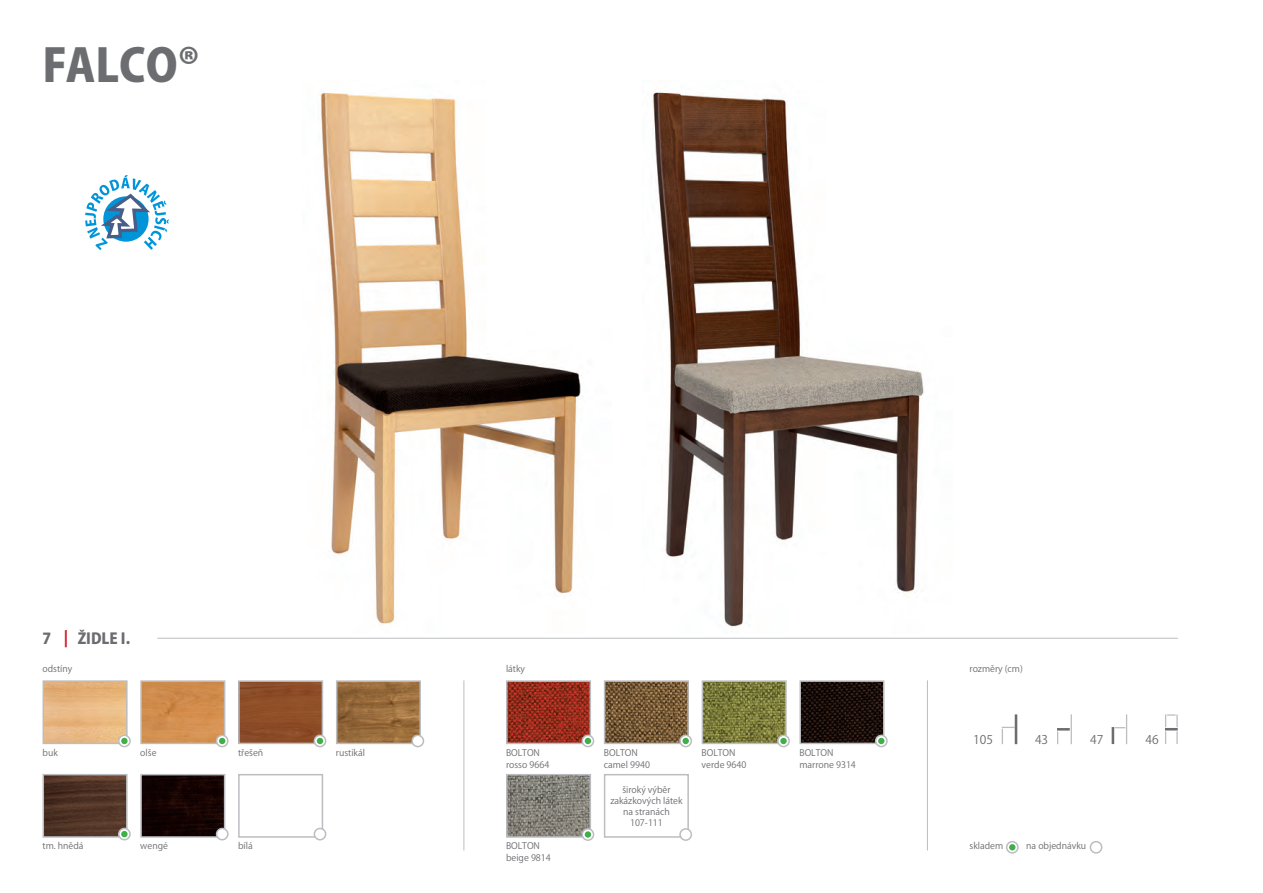
<style>
.page{position:relative;width:1263px;height:893px;background:#fff}
.page>*{position:absolute;margin:0;border:0;box-sizing:border-box;transform-origin:0 0}
.t1{font:800 45px "Koz Go Pr 6 N";color:#6c6d70}
.t2{font:800 15px "Koz Go Pr 6 N";color:#6c6d70}
.t3{font:12px "Koz Go Pr 6 N";color:#6c6d70}
.t4{font:9px/10.8px "Koz Go Pr 6 N";color:#6c6d70;text-align:center}
.s1{color:#d1232a}
</style>
<div class="page">
<hr style="left:157px;top:638px;width:1021px;height:1px;background:#bcbdc0">
<img style="left:319px;top:92px;width:262px;height:532px">
<img style="left:652px;top:92px;width:272px;height:535px">
<img style="left:509px;top:777px;width:79px;height:58px">
<div style="left:506px;top:774px;width:85px;height:64px;border:2px solid #bcbdc0"></div>
<img style="left:509px;top:683px;width:79px;height:58px">
<div style="left:506px;top:680px;width:85px;height:64px;border:2px solid #bcbdc0"></div>
<div style="left:581px;top:735px;width:13px;height:12px;border:2px solid #bcbdc0;border-radius:50%"></div>
<img style="left:607px;top:683px;width:79px;height:58px">
<div style="left:604px;top:680px;width:85px;height:64px;border:2px solid #bcbdc0"></div>
<div style="left:679px;top:735px;width:13px;height:12px;border:2px solid #bcbdc0;border-radius:50%"></div>
<img style="left:705px;top:683px;width:79px;height:58px">
<div style="left:702px;top:680px;width:85px;height:64px;border:2px solid #bcbdc0"></div>
<div style="left:777px;top:735px;width:13px;height:12px;border:2px solid #bcbdc0;border-radius:50%"></div>
<svg style="left:582px;top:829px;width:11px;height:11px"></svg>
<div style="left:581px;top:828px;width:13px;height:13px;border:2px solid #bcbdc0;border-radius:50%"></div>
<div style="left:604px;top:774px;width:85px;height:64px;border:2px solid #bcbdc0"></div>
<div style="left:680px;top:829px;width:11px;height:11px;background:#fff;border-radius:50%"></div>
<div style="left:679px;top:828px;width:13px;height:13px;border:2px solid #bcbdc0;border-radius:50%"></div>
<svg style="left:585px;top:738px;width:6px;height:6px"></svg>
<div style="left:682px;top:738px;width:7px;height:6px;background:#40ae49;border-radius:50%"></div>
<div style="left:780px;top:738px;width:7px;height:6px;background:#40ae49;border-radius:50%"></div>
<img style="left:802px;top:683px;width:79px;height:58px">
<div style="left:799px;top:680px;width:85px;height:64px;border:2px solid #bcbdc0"></div>
<div style="left:875px;top:735px;width:13px;height:12px;border:2px solid #bcbdc0;border-radius:50%"></div>
<svg style="left:878px;top:738px;width:6px;height:6px"></svg>
<img style="left:339px;top:683px;width:79px;height:58px">
<div style="left:336px;top:680px;width:85px;height:64px;border:2px solid #bcbdc0"></div>
<div style="left:412px;top:735px;width:11px;height:12px;background:#fff;border-radius:50%"></div>
<div style="left:411px;top:735px;width:13px;height:12px;border:2px solid #bcbdc0;border-radius:50%"></div>
<img style="left:46px;top:777px;width:79px;height:58px">
<div style="left:43px;top:774px;width:85px;height:64px;border:2px solid #bcbdc0"></div>
<div style="left:118px;top:828px;width:13px;height:12px;border:2px solid #bcbdc0;border-radius:50%"></div>
<img style="left:143px;top:777px;width:79px;height:58px">
<div style="left:140px;top:774px;width:85px;height:64px;border:2px solid #bcbdc0"></div>
<div style="left:217px;top:828px;width:11px;height:12px;background:#fff;border-radius:50%"></div>
<div style="left:216px;top:828px;width:13px;height:12px;border:2px solid #bcbdc0;border-radius:50%"></div>
<div style="left:238px;top:774px;width:85px;height:64px;border:2px solid #bcbdc0"></div>
<div style="left:314px;top:828px;width:12px;height:12px;background:#fff;border-radius:50%"></div>
<div style="left:314px;top:828px;width:12px;height:12px;border:2px solid #bcbdc0;border-radius:50%"></div>
<img style="left:143px;top:683px;width:79px;height:58px">
<div style="left:140px;top:680px;width:85px;height:64px;border:2px solid #bcbdc0"></div>
<div style="left:216px;top:735px;width:13px;height:12px;border:2px solid #bcbdc0;border-radius:50%"></div>
<svg style="left:219px;top:738px;width:6px;height:6px"></svg>
<img style="left:46px;top:683px;width:79px;height:58px">
<div style="left:43px;top:680px;width:85px;height:64px;border:2px solid #bcbdc0"></div>
<div style="left:118px;top:735px;width:13px;height:12px;border:2px solid #bcbdc0;border-radius:50%"></div>
<div style="left:121px;top:738px;width:7px;height:6px;background:#40ae49;border-radius:50%"></div>
<img style="left:241px;top:683px;width:79px;height:58px">
<div style="left:238px;top:680px;width:85px;height:64px;border:2px solid #bcbdc0"></div>
<div style="left:314px;top:735px;width:12px;height:12px;border:2px solid #bcbdc0;border-radius:50%"></div>
<svg style="left:317px;top:738px;width:6px;height:6px"></svg>
<div style="left:121px;top:831px;width:7px;height:6px;background:#40ae49;border-radius:50%"></div>
<div style="left:585px;top:831px;width:6px;height:7px;background:#40ae49;border-radius:50%"></div>
<div style="left:1006px;top:841px;width:13px;height:13px;border:2px solid #bcbdc0;border-radius:50%"></div>
<div style="left:1090px;top:841px;width:12px;height:13px;border:2px solid #bcbdc0;border-radius:50%"></div>
<svg style="left:1009px;top:844px;width:6px;height:6px"></svg>
<hr style="left:1015px;top:714px;width:2px;height:30px;background:#6c6d70">
<svg style="left:1002px;top:727px;width:12px;height:17px"></svg>
<hr style="left:1071px;top:714px;width:1px;height:30px;background:#bcbdc0">
<svg style="left:1057px;top:728px;width:13px;height:16px"></svg>
<hr style="left:1126px;top:714px;width:1px;height:30px;background:#bcbdc0">
<svg style="left:1112px;top:727px;width:13px;height:17px"></svg>
<svg style="left:1165px;top:714px;width:13px;height:30px"></svg>
<hr style="left:463px;top:680px;width:1px;height:170px;background:#bcbdc0">
<hr style="left:927px;top:680px;width:1px;height:170px;background:#bcbdc0">
<svg style="left:85px;top:175px;width:84px;height:75px"></svg>
<p class="t1" style="left:43px;top:40px;width:159px">FALCO®</p>
<p class="t2" style="left:43px;top:630px;width:89px">7 <span class="s1">|</span> ŽIDLE I.</p>
<p class="t4" style="left:43px;top:663px;width:31px">odstíny</p>
<p class="t4" style="left:506px;top:663px;width:21px">látky</p>
<p class="t4" style="left:969px;top:663px;width:55px">rozměry (cm)</p>
<p class="t3" style="left:973px;top:733px;width:21px">105</p>
<p class="t3" style="left:1035px;top:733px;width:15px">43</p>
<p class="t3" style="left:1090px;top:733px;width:15px">47</p>
<p class="t3" style="left:1145px;top:733px;width:15px">46</p>
<p class="t4" style="left:43px;top:747px;width:17px">buk</p>
<p class="t4" style="left:140px;top:747px;width:18px">olše</p>
<p class="t4" style="left:238px;top:747px;width:27px">třešeň</p>
<p class="t4" style="left:336px;top:747px;width:31px">rustikál</p>
<p class="t4" style="left:506px;top:747px;width:35px">BOLTON</p>
<p class="t4" style="left:506px;top:759px;width:45px">rosso 9664</p>
<p class="t4" style="left:604px;top:747px;width:35px">BOLTON</p>
<p class="t4" style="left:604px;top:759px;width:48px">camel 9940</p>
<p class="t4" style="left:702px;top:747px;width:35px">BOLTON</p>
<p class="t4" style="left:702px;top:759px;width:46px">verde 9640</p>
<p class="t4" style="left:799px;top:747px;width:35px">BOLTON</p>
<p class="t4" style="left:799px;top:759px;width:58px">marrone 9314</p>
<p class="t4" style="left:622px;top:785px;width:50px">široký výběr</p>
<p class="t4" style="left:610px;top:795px;width:74px">zakázkových látek</p>
<p class="t4" style="left:623px;top:806px;width:48px">na stranách<br>107-111</p>
<p class="t4" style="left:43px;top:841px;width:43px">tm. hnědá</p>
<p class="t4" style="left:140px;top:841px;width:29px">wengé</p>
<p class="t4" style="left:238px;top:841px;width:16px">bílá</p>
<p class="t4" style="left:506px;top:841px;width:35px">BOLTON</p>
<p class="t4" style="left:506px;top:853px;width:46px">beige 9814</p>
<p class="t4" style="left:969px;top:841px;width:35px">skladem</p>
<p class="t4" style="left:1026px;top:841px;width:61px">na objednávku</p>
</div>
